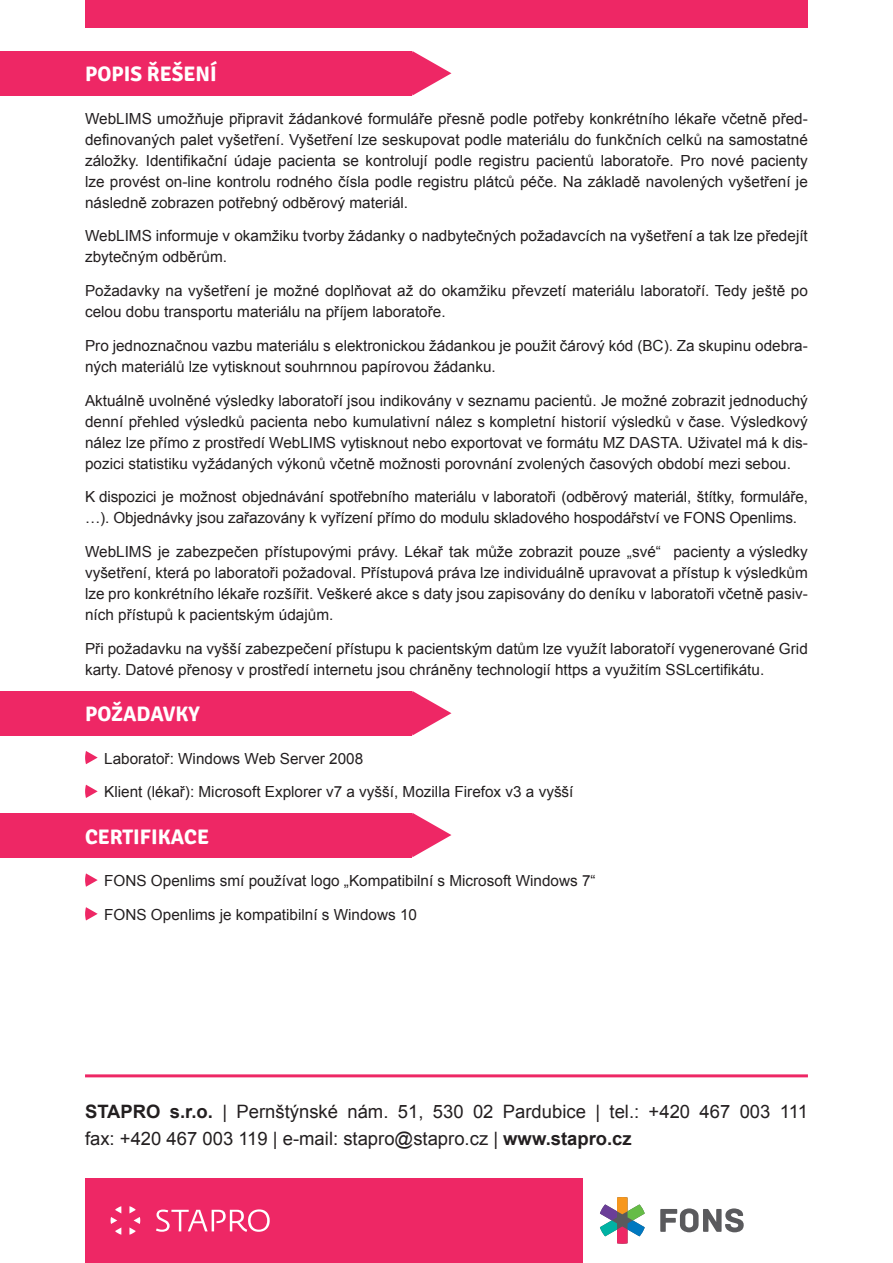
<style>
.page{position:relative;width:893px;height:1263px;background:#fff}
.page>*{position:absolute;margin:0;border:0;box-sizing:border-box;transform-origin:0 0}
.t1{font:700 21px "Signika";color:#fff}
.t2{font:18.45px/27px "Arial";color:#231f20}
.t3{font:15.3px/21px "Arial";color:#231f20}
.s1{font-weight:700}
</style>
<div class="page">
<hr style="left:85px;top:1074px;width:723px;height:3px;background:#ee2765">
<div style="left:85px;top:1178px;width:498px;height:85px;background:#ee2765"></div>
<div style="left:85px;top:0;width:723px;height:28px;background:#ee2765"></div>
<svg style="left:156px;top:1209px;width:114px;height:23px"></svg>
<svg style="left:129px;top:1206px;width:11px;height:29px"></svg>
<svg style="left:111px;top:1206px;width:10px;height:29px"></svg>
<svg style="left:660px;top:1208px;width:84px;height:24px"></svg>
<svg style="left:600px;top:1197px;width:45px;height:47px"></svg>
<svg style="left:412px;top:813px;width:39px;height:44px"></svg>
<div style="left:0;top:813px;width:412px;height:44px;background:#ee2765"></div>
<svg style="left:412px;top:691px;width:39px;height:44px"></svg>
<div style="left:0;top:691px;width:412px;height:44px;background:#ee2765"></div>
<svg style="left:412px;top:51px;width:39px;height:45px"></svg>
<div style="left:0;top:51px;width:412px;height:45px;background:#ee2765"></div>
<svg style="left:85px;top:751px;width:13px;height:13px"></svg>
<svg style="left:85px;top:785px;width:13px;height:13px"></svg>
<svg style="left:85px;top:873px;width:13px;height:14px"></svg>
<svg style="left:85px;top:907px;width:13px;height:13px"></svg>
<h1 class="t1" style="left:85px;top:62px;width:133px">POPIS ŘEŠENÍ</h1>
<p class="t3" style="left:85px;top:108px;width:724px;text-align:justify">WebLIMS umožňuje připravit žádankové formuláře přesně podle potřeby konkrétního lékaře včetně před&shy;definovaných palet vyšetření. Vyšetření lze seskupovat podle materiálu do funkčních celků na samostatné záložky. Identifikační údaje pacienta se kontrolují podle registru pacientů laboratoře. Pro nové pacienty lze provést on-line kontrolu rodného čísla podle registru plátců péče. Na základě navolených vyšetření je následně zobrazen potřebný odběrový materiál.</p>
<p class="t3" style="left:85px;top:225px;width:724px">WebLIMS informuje v okamžiku tvorby žádanky o nadbytečných požadavcích na vyšetření a tak lze předejít zbytečným odběrům.</p>
<p class="t3" style="left:85px;top:280px;width:724px">Požadavky na vyšetření je možné doplňovat až do okamžiku převzetí materiálu laboratoří. Tedy ještě po celou dobu transportu materiálu na příjem laboratoře.</p>
<p class="t3" style="left:85px;top:335px;width:724px">Pro jednoznačnou vazbu materiálu s elektronickou žádankou je použit čárový kód (BC). Za skupinu odebra&shy;ných materiálů lze vytisknout souhrnnou papírovou žádanku.</p>
<p class="t3" style="left:85px;top:390px;width:724px;text-align:justify">Aktuálně uvolněné výsledky laboratoří jsou indikovány v seznamu pacientů. Je možné zobrazit jednoduchý denní přehled výsledků pacienta nebo kumulativní nález s kompletní historií výsledků v čase. Výsledkový nález lze přímo z prostředí WebLIMS vytisknout nebo exportovat ve formátu MZ DASTA. Uživatel má k dis&shy;pozici statistiku vyžádaných výkonů včetně možnosti porovnání zvolených časových období mezi sebou.</p>
<p class="t3" style="left:85px;top:486px;width:724px">K dispozici je možnost objednávání spotřebního materiálu v laboratoři (odběrový materiál, štítky, formuláře, …). Objednávky jsou zařazovány k vyřízení přímo do modulu skladového hospodářství ve FONS Openlims.</p>
<p class="t3" style="left:85px;top:541px;width:724px;text-align:justify">WebLIMS je zabezpečen přístupovými právy. Lékař tak může zobrazit pouze „své“ pacienty a výsledky vyšetření, která po laboratoři požadoval. Přístupová práva lze individuálně upravovat a přístup k výsledkům lze pro konkrétního lékaře rozšířit. Veškeré akce s daty jsou zapisovány do deníku v laboratoři včetně pasiv&shy;ních přístupů k pacientským údajům.</p>
<p class="t3" style="left:85px;top:638px;width:724px">Při požadavku na vyšší zabezpečení přístupu k pacientským datům lze využít laboratoří vygenerované Grid karty. Datové přenosy v prostředí internetu jsou chráněny technologií https a využitím SSLcertifikátu.</p>
<h1 class="t1" style="left:85px;top:702px;width:116px">POŽADAVKY</h1>
<p class="t3" style="left:104px;top:748px;width:261px">Laboratoř: Windows Web Server 2008</p>
<p class="t3" style="left:104px;top:781px;width:471px">Klient (lékař): Microsoft Explorer v7 a vyšší, Mozilla Firefox v3 a vyšší</p>
<h1 class="t1" style="left:85px;top:824px;width:123px">CERTIFIKACE</h1>
<p class="t3" style="left:104px;top:870px;width:493px">FONS Openlims smí používat logo „Kompatibilní s Microsoft Windows 7“</p>
<p class="t3" style="left:104px;top:904px;width:314px">FONS Openlims je kompatibilní s Windows 10</p>
<p class="t2" style="left:85px;top:1097px;width:724px"><span class="s1">STAPRO s.r.o.</span> | Pernštýnské nám. 51, 530 02 Pardubice | tel.: +420 467 003 111 fax: +420 467 003 119 | e-mail: stapro@stapro.cz | <span class="s1">www.stapro.cz</span></p>
</div>
